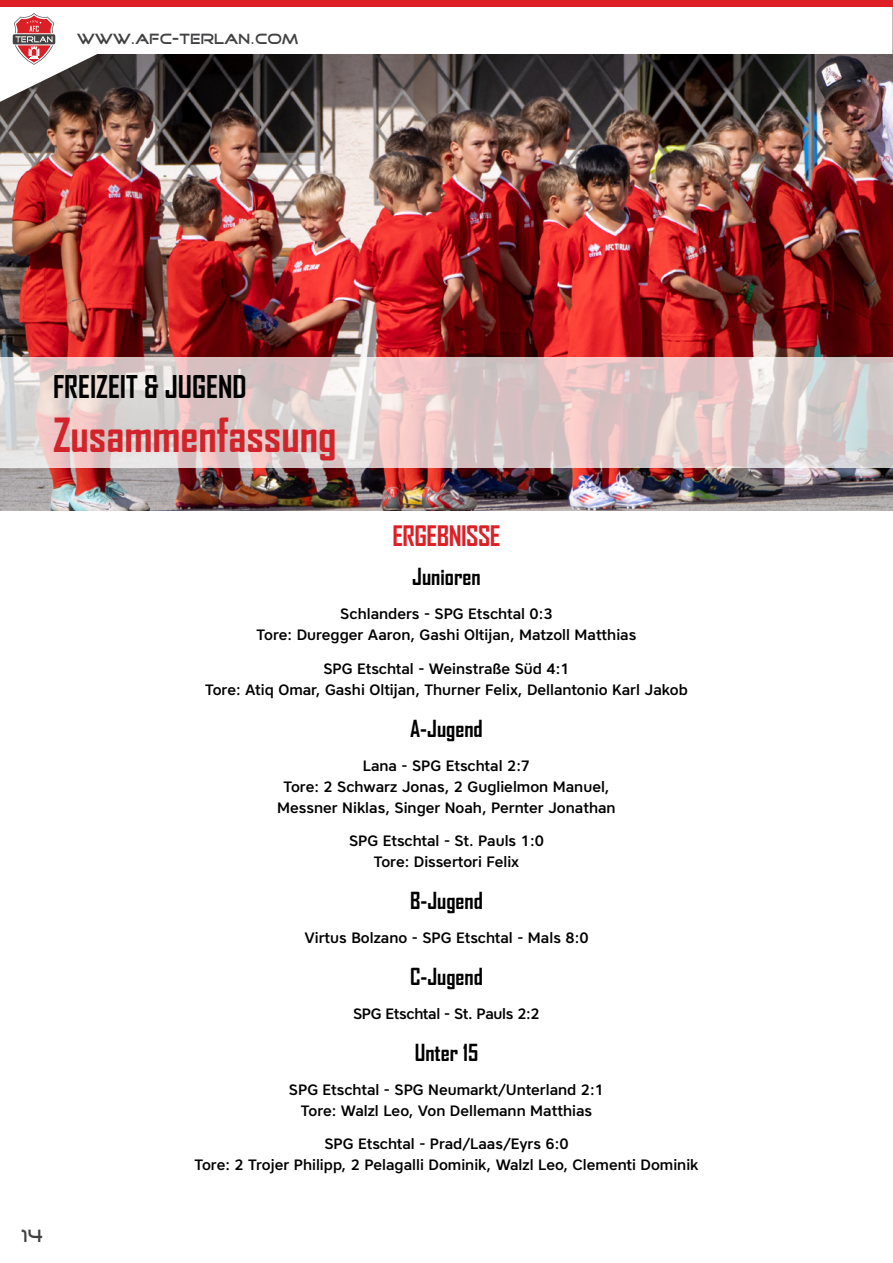
<style>
.page{position:relative;width:893px;height:1263px;background:#fff}
.page>*{position:absolute;margin:0;border:0;box-sizing:border-box;transform-origin:0 0}
.t1{font:700 45px "Agency FB";color:#d2232a}
.t2{font:700 30px "Agency FB";color:#000}
.t3{font:700 27px "Agency FB";letter-spacing:-.02em;color:#dd1f26}
.Hervorhebung{font:700 22.5px "Agency FB";color:#000}
.t4{font:18px "Good Times";color:#414042}
.Hervorhebung-2{font:500 15px/21px "Core Sans A55";color:#000;text-align:center}
.Hervorhebung-3{font:500 15px "Core Sans A55";letter-spacing:-.02em;color:#000}
.t5{font:15px "Good Times";color:#414042}
</style>
<div class="page">
<img style="left:0;top:9px;width:893px;height:501px">
<svg style="left:0;top:357px;width:893px;height:111px"></svg>
<svg style="left:0;top:6px;width:892px;height:96px"></svg>
<svg style="left:13px;top:13px;width:42px;height:52px"></svg>
<div style="left:0;top:0;width:893px;height:6px;background:#dd1f26"></div>
<p class="t5" style="left:77px;top:32px;width:224px">WWW.AFC-TERLAN.COM</p>
<p class="t2" style="left:53px;top:368px;width:195px">FREIZEIT &amp; JUGEND</p>
<p class="t1" style="left:53px;top:407px;width:285px">Zusammenfassung</p>
<p class="t4" style="left:21px;top:1227px;width:24px">14</p>
<p class="t3" style="left:392px;top:519px;width:110px">ERGEBNISSE</p>
<p class="Hervorhebung" style="left:412px;top:563px;width:70px">Junioren</p>
<p class="Hervorhebung-2" style="left:257px;top:603px;width:381px">Schlanders - SPG Etschtal 0:3<br>Tore: Duregger Aaron, Gashi Oltijan, Matzoll Matthias</p>
<p class="Hervorhebung-2" style="left:205px;top:658px;width:484px">SPG Etschtal - Weinstraße Süd 4:1<br>Tore: Atiq Omar, Gashi Oltijan, Thurner Felix, Dellantonio Karl Jakob</p>
<p class="Hervorhebung" style="left:410px;top:714px;width:74px">A-Jugend</p>
<p class="Hervorhebung-2" style="left:277px;top:754px;width:340px">Lana - SPG Etschtal 2:7<br>Tore: 2 Schwarz Jonas, 2 Guglielmon Manuel,<br>Messner Niklas, Singer Noah, Pernter Jonathan</p>
<p class="Hervorhebung-2" style="left:349px;top:830px;width:196px">SPG Etschtal - St. Pauls 1:0<br>Tore: Dissertori Felix</p>
<p class="Hervorhebung" style="left:410px;top:887px;width:74px">B-Jugend</p>
<p class="Hervorhebung-2" style="left:304px;top:927px;width:286px">Virtus Bolzano - SPG Etschtal - Mals 8:0</p>
<p class="Hervorhebung" style="left:410px;top:963px;width:74px">C-Jugend</p>
<p class="Hervorhebung-3" style="left:353px;top:1004px;width:188px">SPG Etschtal - St. Pauls 2:2</p>
<p class="Hervorhebung" style="left:415px;top:1038px;width:65px">Unter 15</p>
<p class="Hervorhebung-2" style="left:289px;top:1078px;width:317px">SPG Etschtal - SPG Neumarkt/Unterland 2:1<br>Tore: Walzl Leo, Von Dellemann Matthias</p>
<p class="Hervorhebung-2" style="left:194px;top:1133px;width:506px">SPG Etschtal - Prad/Laas/Eyrs 6:0<br>Tore: 2 Trojer Philipp, 2 Pelagalli Dominik, Walzl Leo, Clementi Dominik</p>
</div>
